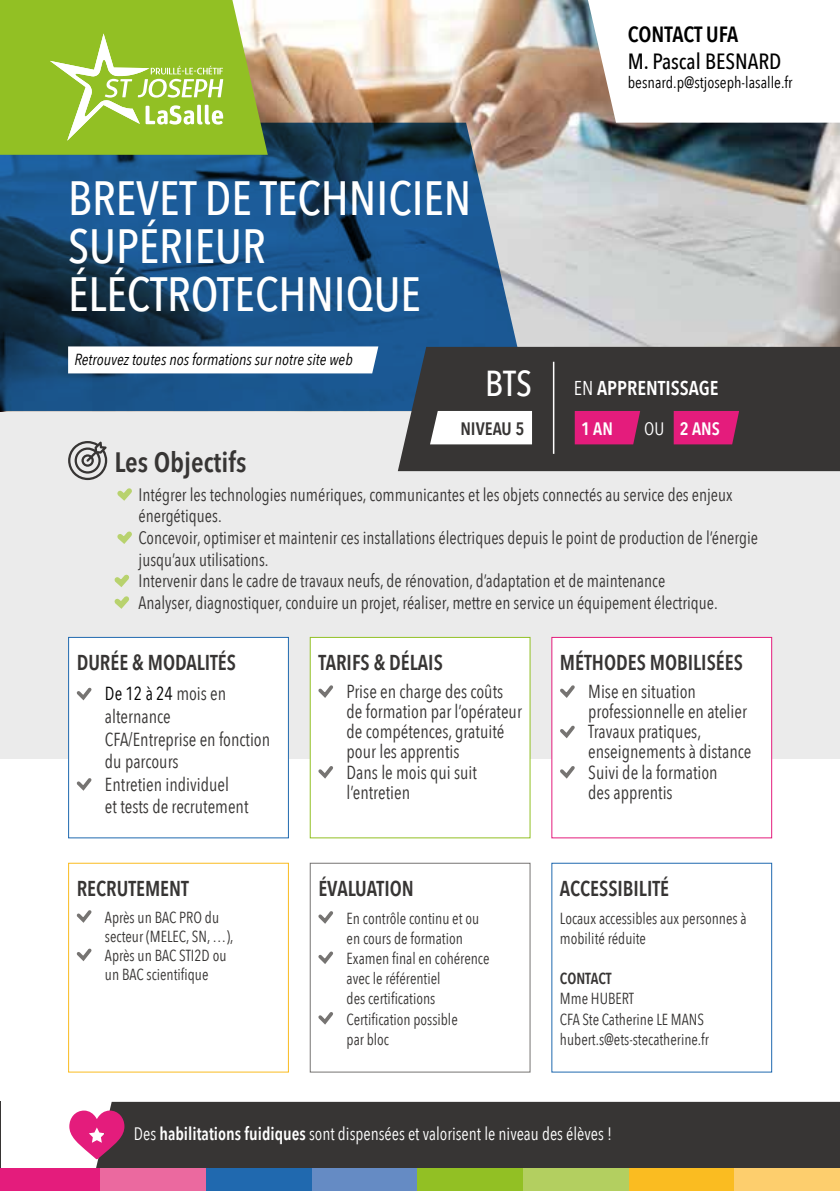
<style>
.page{position:relative;width:840px;height:1191px;background:#fff}
.page>*{position:absolute;margin:0;border:0;box-sizing:border-box;transform-origin:0 0}
.t1{font:500 48px/48px "Avenir Next Condensed";color:#fff}
.t2{font:600 28px "Avenir Next Condensed";color:#373534}
.t3{font:500 22px "Avenir Next Condensed";color:#000}
.t4{font:600 22px "Avenir Next Condensed";letter-spacing:-.005em;color:#000}
.t5{font:600 21.6px "Avenir Next Condensed";color:#373534;scale:.95 1}
.t6{font:600 20px "Avenir Next Condensed";color:#fff}
.t7{font:18.8px/20.2px "Avenir Next Condensed";color:#373534;scale:.95 1}
.t8{font:18px/21.6px "Avenir Next Condensed";color:#373534;scale:.95 1}
.t9{font:18px "Avenir Next Condensed";color:#fff;scale:.95 1}
.t10{font:600 18px "Avenir Next Condensed";color:#fff}
.t11{font:600 18px "Avenir Next Condensed";color:#373534}
.t12{font:16px/20.2px "Avenir Next Condensed";color:#373534;scale:.95 1}
.t13{font:italic 16px "Avenir Next Condensed";color:#000}
.t14{font:16px "Avenir Next Condensed";color:#000}
.t15{font:600 16px "Avenir Next Condensed";letter-spacing:-.005em;color:#373534;scale:.95 1}
.s1{font-weight:500;font-size:36px}
.s2{font-weight:400}
.s3{color:#000}
.s4{font-weight:600}
</style>
<div class="page">
<hr style="left:0;top:1101px;width:1px;height:90px;background:#373534">
<div style="left:0;top:381px;width:839px;height:377px;background:#ebebeb"></div>
<div style="left:96px;top:1101px;width:743px;height:67px;background:#373534"></div>
<div style="left:1px;top:1168px;width:99px;height:23px;background:#e41c7c"></div>
<div style="left:417px;top:1168px;width:106px;height:23px;background:#92c024"></div>
<div style="left:628px;top:1168px;width:106px;height:23px;background:#fabc21"></div>
<div style="left:100px;top:1168px;width:106px;height:23px;background:#eb699f"></div>
<div style="left:523px;top:1168px;width:105px;height:23px;background:#b3cf60"></div>
<div style="left:311px;top:1168px;width:106px;height:23px;background:#658bc4"></div>
<div style="left:734px;top:1168px;width:105px;height:23px;background:#fdce6d"></div>
<div style="left:206px;top:1168px;width:105px;height:23px;background:#2069af"></div>
<svg style="left:69px;top:1110px;width:55px;height:49px"></svg>
<img style="left:268px;top:0;width:571px;height:347px">
<svg style="left:0;top:123px;width:531px;height:288px;background:#245581"></svg>
<svg style="left:0;top:0;width:268px;height:155px;background:#99bf34"></svg>
<div style="left:397px;top:347px;width:442px;height:124px;background:#373534"></div>
<div style="left:430px;top:411px;width:101px;height:33px;background:#fff"></div>
<hr style="left:552px;top:362px;width:2px;height:92px;background:#fff">
<svg style="left:68px;top:346px;width:310px;height:27px"></svg>
<svg style="left:50px;top:33px;width:173px;height:108px;background:#a6cc4d"></svg>
<svg style="left:587px;top:0;width:252px;height:123px"></svg>
<svg style="left:117px;top:531px;width:15px;height:13px"></svg>
<svg style="left:114px;top:574px;width:16px;height:35px"></svg>
<svg style="left:68px;top:441px;width:64px;height:60px"></svg>
<svg style="left:76px;top:910px;width:16px;height:13px"></svg>
<svg style="left:76px;top:948px;width:16px;height:13px"></svg>
<div style="left:68px;top:862px;width:221px;height:210px;border:1px solid #fabc21"></div>
<div style="left:69px;top:637px;width:219px;height:201px;background:#fff"></div>
<svg style="left:76px;top:687px;width:16px;height:14px"></svg>
<svg style="left:76px;top:778px;width:16px;height:13px"></svg>
<div style="left:68px;top:637px;width:221px;height:201px;border:1px solid #2069af"></div>
<svg style="left:318px;top:911px;width:15px;height:13px"></svg>
<svg style="left:318px;top:951px;width:15px;height:13px"></svg>
<svg style="left:318px;top:1012px;width:15px;height:13px"></svg>
<div style="left:309px;top:862px;width:221px;height:210px;border:1px solid #767472"></div>
<div style="left:310px;top:637px;width:219px;height:201px;background:#fff"></div>
<svg style="left:318px;top:685px;width:15px;height:13px"></svg>
<svg style="left:318px;top:766px;width:15px;height:13px"></svg>
<div style="left:309px;top:637px;width:221px;height:201px;border:1px solid #92c024"></div>
<div style="left:551px;top:637px;width:220px;height:201px;background:#fff"></div>
<svg style="left:560px;top:685px;width:15px;height:13px"></svg>
<svg style="left:560px;top:725px;width:15px;height:14px"></svg>
<svg style="left:560px;top:766px;width:15px;height:13px"></svg>
<div style="left:574px;top:411px;width:65px;height:33px;background:#e41c7c"></div>
<div style="left:673px;top:411px;width:65px;height:33px;background:#e41c7c"></div>
<h1 class="t1" style="left:68px;top:174px;width:404px">BREVET DE TECHNICIEN<br>SUPÉRIEUR<br>ÉLÉCTROTECHNIQUE</h1>
<p class="t13" style="left:74px;top:350px;width:279px">Retrouvez toutes nos formations sur notre site web</p>
<p class="t4" style="left:627px;top:15px;width:112px">CONTACT UFA</p>
<p class="t3" style="left:627px;top:48px;width:155px">M. Pascal BESNARD</p>
<p class="t14" style="left:627px;top:69px;width:166px">besnard.p@stjoseph-lasalle.fr</p>
<p class="t6" style="left:485px;top:370px;width:234px"><span class="s1">BTS</span> <span class="s2">EN</span> APPRENTISSAGE</p>
<p class="t11" style="left:460px;top:413px;width:65px">NIVEAU 5</p>
<p class="t10" style="left:580px;top:413px;width:33px">1 AN</p>
<p class="t10" style="left:643px;top:413px;width:77px"><span class="s2">OU</span> 2 ANS</p>
<h2 class="t2" style="left:114px;top:437px;width:133px">Les Objectifs</h2>
<p class="t8" style="left:138px;top:483px;width:653px">Intégrer les technologies numériques, communicantes et les objets connectés au service des enjeux énergétiques.<br>Concevoir, optimiser et maintenir ces installations électriques depuis le point de production de l’énergie jusqu’aux utilisations.<br>Intervenir dans le cadre de travaux neufs, de rénovation, d’adaptation et de maintenance<br>Analyser, diagnostiquer, conduire un projet, réaliser, mettre en service un équipement électrique.</p>
<p class="t5" style="left:77px;top:643px;width:169px">DURÉE &amp; MODALITÉS</p>
<p class="t7" style="left:105px;top:681px;width:175px;line-height:22.6px"><span class="s3">De 12 à 24</span> mois en alternance<br>CFA/Entreprise en fonction du parcours<br>Entretien individuel<br>et tests de recrutement</p>
<p class="t5" style="left:77px;top:869px;width:120px">RECRUTEMENT</p>
<p class="t12" style="left:105px;top:907px;width:137px;line-height:19.2px">Après un BAC PRO du secteur (MELEC, SN, …),<br>Après un BAC STI2D ou un BAC scientifique</p>
<p class="t5" style="left:318px;top:643px;width:132px">TARIFS &amp; DÉLAIS</p>
<p class="t7" style="left:346px;top:680px;width:186px">Prise en charge des coûts de formation par l’opérateur de compétences, gratuité pour les apprentis<br>Dans le mois qui suit l’entretien</p>
<p class="t5" style="left:318px;top:869px;width:102px">ÉVALUATION</p>
<p class="t12" style="left:346px;top:907px;width:152px">En contrôle continu et ou en cours de formation<br>Examen final en cohérence avec le référentiel<br>des certifications<br>Certification possible<br>par bloc</p>
<p class="t5" style="left:559px;top:643px;width:194px">MÉTHODES MOBILISÉES</p>
<p class="t7" style="left:588px;top:680px;width:173px">Mise en situation professionnelle en atelier<br>Travaux pratiques, enseignements à distance<br>Suivi de la formation<br>des apprentis</p>
<p class="t5" style="left:559px;top:869px;width:116px">ACCESSIBILITÉ</p>
<p class="t12" style="left:559px;top:907px;width:198px">Locaux accessibles aux personnes à mobilité réduite</p>
<p class="t15" style="left:559px;top:965px;width:56px">CONTACT</p>
<p class="t12" style="left:559px;top:988px;width:158px">Mme HUBERT<br>CFA Ste Catherine LE MANS hubert.s@ets-stecatherine.fr</p>
<p class="t9" style="left:134px;top:1118px;width:504px">Des <span class="s4">habilitations fuidiques</span> sont dispensées et valorisent le niveau des élèves !</p>
</div>
